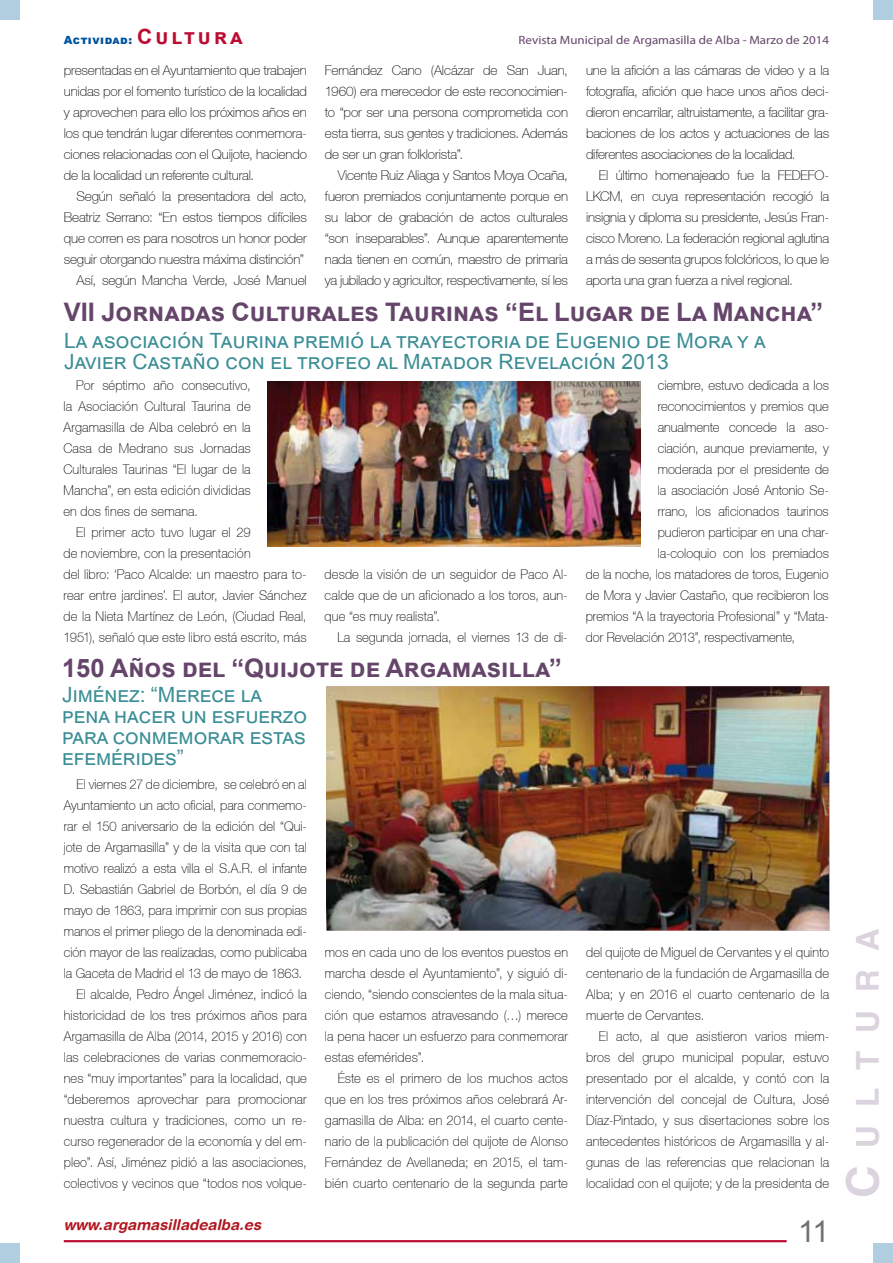
<style>
.page{position:relative;width:893px;height:1263px;background:#fff}
.page>*{position:absolute;margin:0;border:0;box-sizing:border-box;transform-origin:0 0}
.t1{font:700 31.5px "Helvetica";letter-spacing:.57em;color:#dbd3dd}
.t2{font:30px "Arial";color:#707172}
.t3{font:700 25.5px "Arial";color:#65456a}
.t4{font:21px/21px "Arial";letter-spacing:.01em;color:#3a8d95}
.t5{font:italic 700 15px "Helvetica Rounded";color:#b21721}
.t6{font:100 13.5px/21px "Helvetica 35";color:#000;text-align:justify;scale:.95 1}
.t7{font:100 13.5px/21px "Helvetica 35";color:#000;text-align:justify}
.t8{font:12px "Myriad Pro";color:#65456a;scale:1.08 1}
.t9{font:900 11.25px "Arial";letter-spacing:.05em;color:#0053a0}
.s1{font-weight:700;font-size:21px;color:#bb0c32}
.s2{font-size:45px}
</style>
<div class="page">
<div style="left:873px;top:1243px;width:20px;height:20px;background:#b0cedf"></div>
<div style="left:0;top:1243px;width:20px;height:20px;background:#b0cedf"></div>
<hr style="left:64px;top:1240px;width:723px;height:2px;background:#bb0c32">
<div style="left:873px;top:0;width:20px;height:20px;background:#b0cedf"></div>
<div style="left:0;top:0;width:20px;height:20px;background:#b0cedf"></div>
<img style="left:268px;top:381px;width:373px;height:165px">
<img style="left:326px;top:686px;width:503px;height:244px">
<p class="t9" style="left:64px;top:31px;width:181px">Actividad: <span class="s1">Cultura</span></p>
<p class="t8" style="left:519px;top:32px;width:289px">Revista Municipal de Argamasilla de Alba - Marzo de 2014</p>
<p class="t7" style="left:64px;top:60px;width:245px">presentadas en el Ayuntamiento que trabajen unidas por el fomento turístico de la localidad y aprovechen para ello los próximos años en los que tendrán lugar diferentes conmemora&shy;ciones relacionadas con el Quijote, haciendo de la localidad un referente cultural.</p>
<p class="t7" style="left:64px;top:186px;width:245px;text-align:right">Según señaló la presentadora del acto, Beatriz Serrano: “En estos tiempos difíciles que corren es para nosotros un honor poder seguir otorgando nuestra máxima distinción” Así, según Mancha Verde, José Manuel</p>
<p class="t7" style="left:325px;top:60px;width:245px">Fernández Cano (Alcázar de San Juan, 1960) era merecedor de este reconocimien&shy;to “por ser una persona comprometida con esta tierra, sus gentes y tradiciones. Además de ser un gran folklorista”.</p>
<p class="t7" style="left:325px;top:165px;width:245px;text-indent:13px">Vicente Ruiz Aliaga y Santos Moya Ocaña, fueron premiados conjuntamente porque en su labor de grabación de actos culturales “son inseparables”. Aunque aparentemente nada tienen en común, maestro de primaria ya jubilado y agricultor, respectivamente, sí les</p>
<p class="t7" style="left:586px;top:60px;width:245px">une la afición a las cámaras de video y a la fotografía, afición que hace unos años deci&shy;dieron encarrilar, altruistamente, a facilitar gra&shy;baciones de los actos y actuaciones de las diferentes asociaciones de la localidad.</p>
<p class="t7" style="left:586px;top:165px;width:245px;text-indent:13px">El último homenajeado fue la FEDEFO-LKCM, en cuya representación recogió la insignia y diploma su presidente, Jesús Fran&shy;cisco Moreno. La federación regional aglutina a más de sesenta grupos folclóricos, lo que le aporta una gran fuerza a nivel regional.</p>
<h3 class="t3" style="left:64px;top:294px;width:761px">VII Jornadas Culturales Taurinas “El Lugar de La Mancha”</h3>
<h3 class="t4" style="left:64px;top:330px;width:703px">La asociación Taurina premió la trayectoria de Eugenio de Mora y a<br>Javier Castaño con el trofeo al Matador Revelación 2013</h3>
<p class="t6" style="left:63px;top:375px;width:199px;text-indent:13px">Por séptimo año consecutivo, la Asociación Cultural Taurina de Argamasilla de Alba celebró en la Casa de Medrano sus Jornadas Culturales Taurinas “El lugar de la Mancha”, en esta edición divididas en dos fines de semana.</p>
<p class="t6" style="left:63px;top:522px;width:257px;text-align:left;text-indent:13px">El primer acto tuvo lugar el 29<br>de noviembre, con la presentación<br>del libro: ‘Paco Alcalde: un maestro para to&shy;rear entre jardines’. El autor, Javier Sánchez de la Nieta Martínez de León, (Ciudad Real, 1951), señaló que este libro está escrito, más</p>
<p class="t6" style="left:325px;top:564px;width:257px">desde la visión de un seguidor de Paco Al&shy;calde que de un aficionado a los toros, aun&shy;que “es muy realista”.</p>
<p class="t6" style="left:337px;top:627px;width:244px">La segunda jornada, el viernes 13 de di-</p>
<h3 class="t3" style="left:62px;top:650px;width:501px">150 Años del “Quijote de Argamasilla”</h3>
<h3 class="t4" style="left:62px;top:684px;width:246px">Jiménez: “Merece la pena hacer un esfuerzo para conmemorar estas efemérides”</h3>
<p class="t6" style="left:77px;top:774px;width:244px">El viernes 27 de diciembre, se celebró en al</p>
<p class="t6" style="left:64px;top:795px;width:257px">Ayuntamiento un acto oficial, para conmemo-</p>
<p class="t6" style="left:64px;top:816px;width:257px">rar el 150 aniversario de la edición del “Qui-</p>
<p class="t6" style="left:64px;top:837px;width:257px">jote de Argamasilla” y de la visita que con tal</p>
<p class="t6" style="left:64px;top:858px;width:257px">motivo realizó a esta villa el S.A.R. el infante</p>
<p class="t6" style="left:64px;top:879px;width:257px">D. Sebastián Gabriel de Borbón, el día 9 de</p>
<p class="t6" style="left:64px;top:900px;width:257px">mayo de 1863, para imprimir con sus propias</p>
<p class="t6" style="left:64px;top:921px;width:257px">manos el primer pliego de la denominada edi-</p>
<p class="t6" style="left:64px;top:942px;width:257px">ción mayor de las realizadas, como publicaba</p>
<p class="t6" style="left:64px;top:963px;width:252px">la Gaceta de Madrid el 13 de mayo de 1863.</p>
<p class="t6" style="left:77px;top:984px;width:244px">El alcalde, Pedro Ángel Jiménez, indicó la</p>
<p class="t6" style="left:64px;top:1005px;width:257px">historicidad de los tres próximos años para</p>
<p class="t6" style="left:64px;top:1026px;width:257px">Argamasilla de Alba (2014, 2015 y 2016) con</p>
<p class="t6" style="left:64px;top:1047px;width:257px">las celebraciones de varias conmemoracio-</p>
<p class="t6" style="left:64px;top:1068px;width:257px">nes “muy importantes” para la localidad, que</p>
<p class="t6" style="left:64px;top:1089px;width:257px">“deberemos aprovechar para promocionar</p>
<p class="t6" style="left:64px;top:1110px;width:257px">nuestra cultura y tradiciones, como un re-</p>
<p class="t6" style="left:64px;top:1131px;width:257px">curso regenerador de la economía y del em-</p>
<p class="t6" style="left:64px;top:1152px;width:257px">pleo”. Así, Jiménez pidió a las asociaciones,</p>
<p class="t6" style="left:64px;top:1173px;width:257px">colectivos y vecinos que “todos nos volque-</p>
<p class="t6" style="left:325px;top:942px;width:257px">mos en cada uno de los eventos puestos en marcha desde el Ayuntamiento”, y siguió di&shy;ciendo, “siendo conscientes de la mala situa&shy;ción que estamos atravesando (…) merece la pena hacer un esfuerzo para conmemorar estas efemérides”.</p>
<p class="t6" style="left:325px;top:1068px;width:257px;text-indent:13px">Éste es el primero de los muchos actos que en los tres próximos años celebrará Ar&shy;gamasilla de Alba: en 2014, el cuarto cente&shy;nario de la publicación del quijote de Alonso Fernández de Avellaneda; en 2015, el tam&shy;bién cuarto centenario de la segunda parte</p>
<p class="t6" style="left:658px;top:375px;width:182px">ciembre, estuvo dedicada a los</p>
<p class="t6" style="left:658px;top:396px;width:182px">reconocimientos y premios que</p>
<p class="t6" style="left:658px;top:417px;width:182px">anualmente concede la aso-</p>
<p class="t6" style="left:658px;top:438px;width:182px">ciación, aunque previamente, y</p>
<p class="t6" style="left:658px;top:459px;width:182px">moderada por el presidente de</p>
<p class="t6" style="left:658px;top:480px;width:182px">la asociación José Antonio Se-</p>
<p class="t6" style="left:658px;top:501px;width:182px">rrano, los aficionados taurinos</p>
<p class="t6" style="left:658px;top:522px;width:182px">pudieron participar en una char-</p>
<p class="t6" style="left:658px;top:543px;width:182px">la-coloquio con los premiados</p>
<p class="t6" style="left:586px;top:564px;width:257px">de la noche, los matadores de toros, Eugenio</p>
<p class="t6" style="left:586px;top:585px;width:257px">de Mora y Javier Castaño, que recibieron los</p>
<p class="t6" style="left:586px;top:606px;width:257px">premios “A la trayectoria Profesional” y “Mata-</p>
<p class="t6" style="left:586px;top:627px;width:222px">dor Revelación 2013”, respectivamente,</p>
<p class="t6" style="left:586px;top:942px;width:257px">del quijote de Miguel de Cervantes y el quinto centenario de la fundación de Argamasilla de Alba; y en 2016 el cuarto centenario de la muerte de Cervantes.</p>
<p class="t6" style="left:586px;top:1026px;width:257px;text-indent:13px">El acto, al que asistieron varios miem&shy;bros del grupo municipal popular, estuvo presentado por el alcalde, y contó con la intervención del concejal de Cultura, José Díaz-Pintado, y sus disertaciones sobre los antecedentes históricos de Argamasilla y al&shy;gunas de las referencias que relacionan la localidad con el quijote; y de la presidenta de</p>
<p class="t5" style="left:64px;top:1215px;width:199px">www.argamasilladealba.es</p>
<h2 class="t2" style="left:798px;top:1211px;width:33px">11</h2>
<h1 class="t1" style="left:849px;top:1198px;width:270px;rotate:-90deg"><span class="s2">C</span> ultura</h1>
</div>
